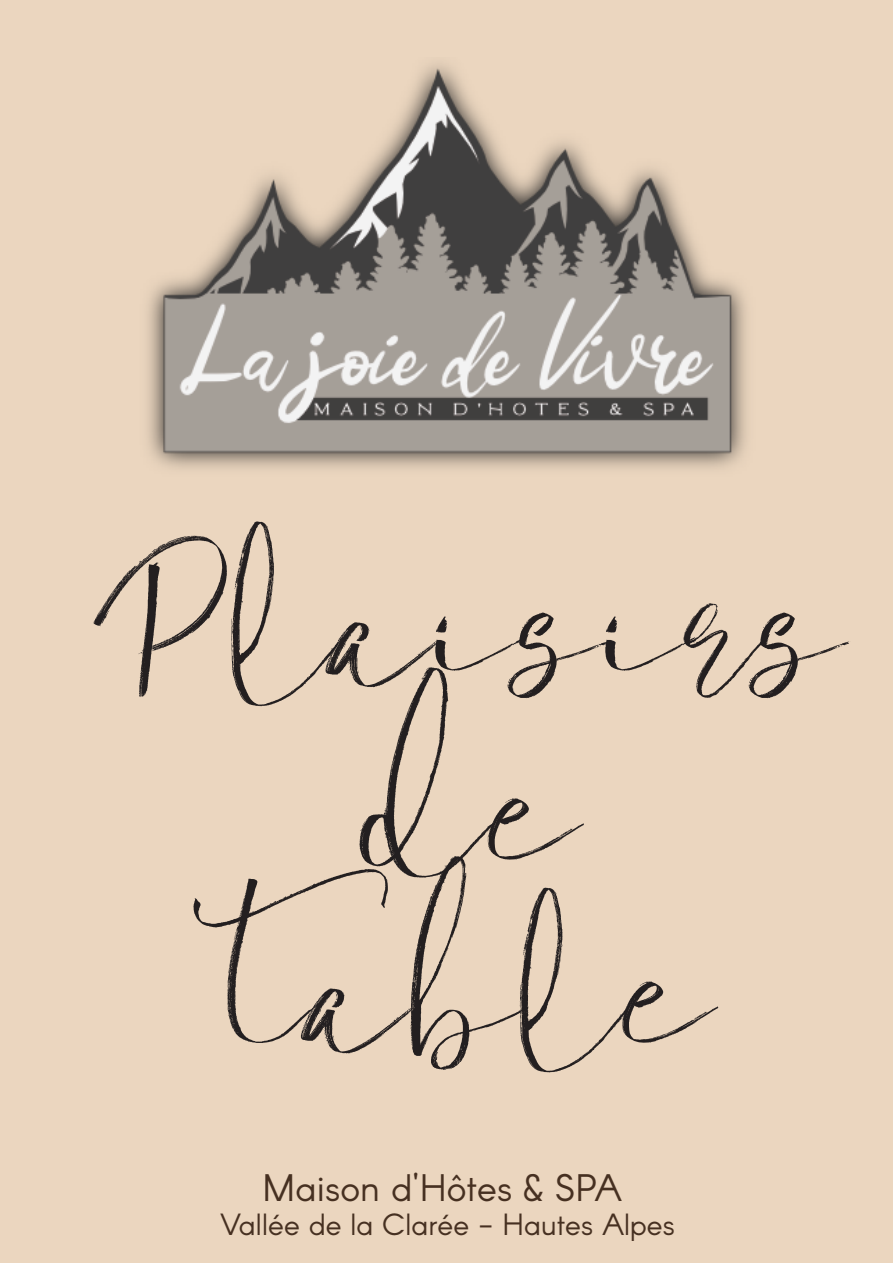
<style>
.page{position:relative;width:893px;height:1263px;background:#ebd6bf}
.page>*{position:absolute;margin:0;border:0;box-sizing:border-box;transform-origin:0 0}
.t1{font:274.65px "Amatira";color:#231f20}
.t2{font:37.5px "Arcon";color:#463021}
.t3{font:30px "Arcon";color:#463021}
</style>
<div class="page">
<img style="left:147px;top:63px;width:600px;height:406px">
<h1 class="t1" style="left:96px;top:482px;width:752px">Plaisirs</h1>
<h1 class="t1" style="left:362px;top:665px;width:220px">de</h1>
<h1 class="t1" style="left:228px;top:848px;width:489px">table</h1>
<p class="t2" style="left:263px;top:1171px;width:361px">Maison d'Hôtes &amp; SPA</p>
<p class="t3" style="left:221px;top:1210px;width:456px">Vallée de la Clarée - Hautes Alpes</p>
</div>
